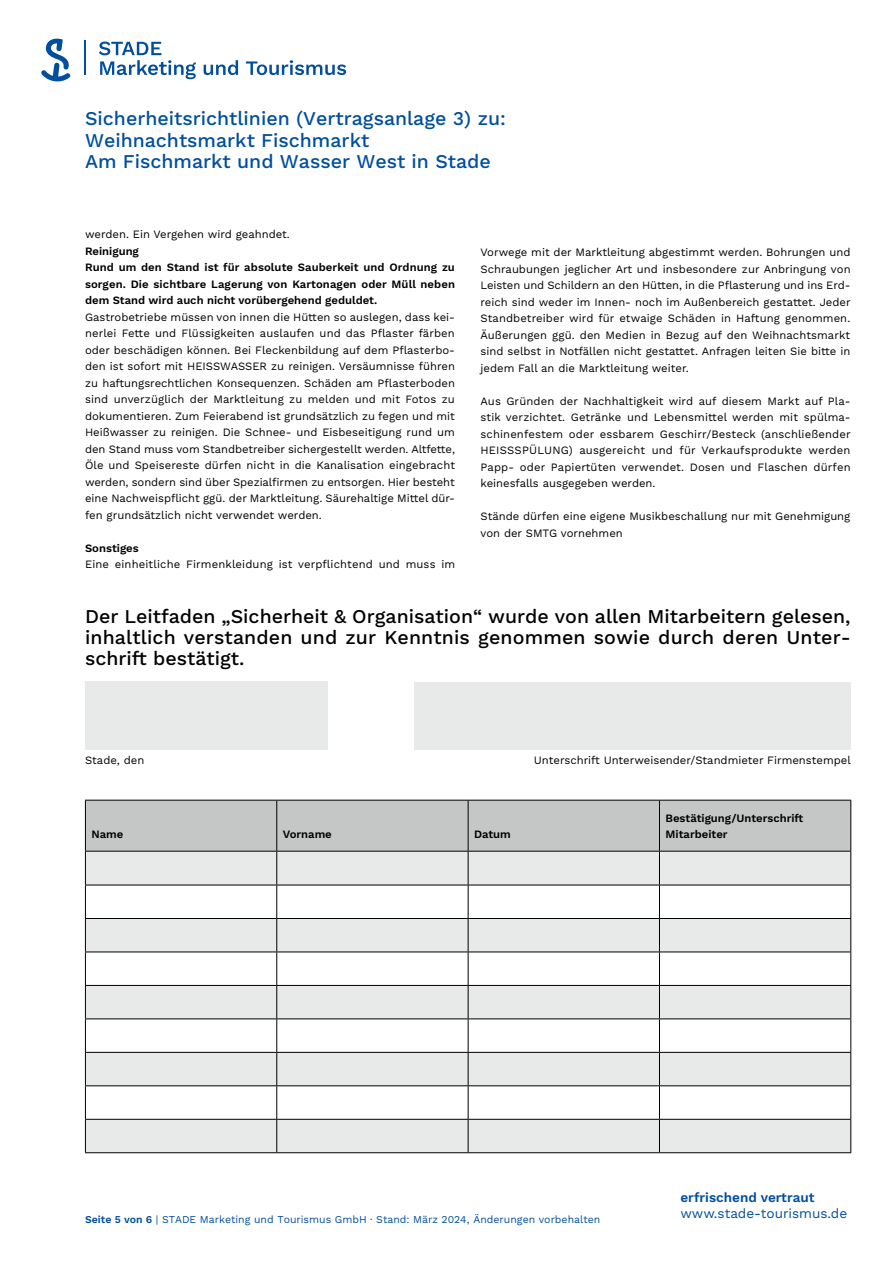
<style>
.page{position:relative;width:893px;height:1263px;background:#fff}
.page>*{position:absolute;margin:0;border:0;box-sizing:border-box;transform-origin:0 0}
.t1{font:500 19.5px/21px "Work Sans";letter-spacing:.005em;color:#000;text-align:justify}
.t2{font:500 19.5px/21.3px "Work Sans";color:#004e9e}
.t3{font:13.5px "Work Sans";color:#004e9e}
.t4{font:600 13.5px "Work Sans";color:#004e9e}
.t5{font:11.25px/16.5px "Work Sans";color:#000;text-align:justify}
.t6{font:600 11.25px/16.5px "Work Sans";color:#000}
.t7{font:10.5px "Work Sans";color:#004e9e}
.s1{font-weight:600}
.s2{font-style:inherit}
</style>
<div class="page">
<svg style="left:41px;top:38px;width:29px;height:44px"></svg>
<svg style="left:99px;top:42px;width:247px;height:37px"></svg>
<hr style="left:84px;top:41px;width:2px;height:34px;background:#004e9e">
<div style="left:86px;top:801px;width:764px;height:50px;background:#c5c7c7"></div>
<svg style="left:86px;top:852px;width:764px;height:300px;fill:#e8e9e9"></svg>
<hr style="left:85px;top:851px;width:1px;height:34px;background:#000">
<hr style="left:276px;top:851px;width:1px;height:34px;background:#000">
<hr style="left:468px;top:851px;width:1px;height:34px;background:#000">
<hr style="left:659px;top:851px;width:1px;height:34px;background:#000">
<hr style="left:850px;top:851px;width:1px;height:34px;background:#000">
<hr style="left:85px;top:885px;width:192px;height:1px;background:#000">
<hr style="left:85px;top:885px;width:1px;height:33px;background:#000">
<hr style="left:277px;top:885px;width:191px;height:1px;background:#000">
<hr style="left:276px;top:885px;width:1px;height:33px;background:#000">
<hr style="left:468px;top:885px;width:191px;height:1px;background:#000">
<hr style="left:468px;top:885px;width:1px;height:33px;background:#000">
<hr style="left:659px;top:885px;width:192px;height:1px;background:#000">
<hr style="left:659px;top:885px;width:1px;height:33px;background:#000">
<hr style="left:850px;top:885px;width:1px;height:33px;background:#000">
<hr style="left:85px;top:918px;width:192px;height:1px;background:#000">
<hr style="left:85px;top:919px;width:1px;height:32px;background:#000">
<hr style="left:277px;top:918px;width:191px;height:1px;background:#000">
<hr style="left:276px;top:919px;width:1px;height:32px;background:#000">
<hr style="left:468px;top:918px;width:191px;height:1px;background:#000">
<hr style="left:468px;top:919px;width:1px;height:32px;background:#000">
<hr style="left:659px;top:918px;width:192px;height:1px;background:#000">
<hr style="left:659px;top:919px;width:1px;height:32px;background:#000">
<hr style="left:850px;top:919px;width:1px;height:32px;background:#000">
<hr style="left:85px;top:951px;width:192px;height:1px;background:#000">
<hr style="left:85px;top:952px;width:1px;height:33px;background:#000">
<hr style="left:277px;top:951px;width:191px;height:1px;background:#000">
<hr style="left:276px;top:952px;width:1px;height:33px;background:#000">
<hr style="left:468px;top:951px;width:191px;height:1px;background:#000">
<hr style="left:468px;top:952px;width:1px;height:33px;background:#000">
<hr style="left:659px;top:951px;width:192px;height:1px;background:#000">
<hr style="left:659px;top:952px;width:1px;height:33px;background:#000">
<hr style="left:850px;top:952px;width:1px;height:33px;background:#000">
<hr style="left:85px;top:985px;width:192px;height:1px;background:#000">
<hr style="left:85px;top:986px;width:1px;height:32px;background:#000">
<hr style="left:277px;top:985px;width:191px;height:1px;background:#000">
<hr style="left:276px;top:986px;width:1px;height:32px;background:#000">
<hr style="left:468px;top:985px;width:191px;height:1px;background:#000">
<hr style="left:468px;top:986px;width:1px;height:32px;background:#000">
<hr style="left:659px;top:985px;width:192px;height:1px;background:#000">
<hr style="left:659px;top:986px;width:1px;height:32px;background:#000">
<hr style="left:850px;top:986px;width:1px;height:32px;background:#000">
<hr style="left:85px;top:1018px;width:192px;height:1px;background:#000">
<hr style="left:85px;top:1019px;width:1px;height:33px;background:#000">
<hr style="left:277px;top:1018px;width:191px;height:1px;background:#000">
<hr style="left:276px;top:1019px;width:1px;height:33px;background:#000">
<hr style="left:468px;top:1018px;width:191px;height:1px;background:#000">
<hr style="left:468px;top:1019px;width:1px;height:33px;background:#000">
<hr style="left:659px;top:1018px;width:192px;height:1px;background:#000">
<hr style="left:659px;top:1019px;width:1px;height:33px;background:#000">
<hr style="left:850px;top:1019px;width:1px;height:33px;background:#000">
<hr style="left:85px;top:1052px;width:192px;height:1px;background:#000">
<hr style="left:85px;top:1053px;width:1px;height:32px;background:#000">
<hr style="left:277px;top:1052px;width:191px;height:1px;background:#000">
<hr style="left:276px;top:1053px;width:1px;height:32px;background:#000">
<hr style="left:468px;top:1052px;width:191px;height:1px;background:#000">
<hr style="left:468px;top:1053px;width:1px;height:32px;background:#000">
<hr style="left:659px;top:1052px;width:192px;height:1px;background:#000">
<hr style="left:659px;top:1053px;width:1px;height:32px;background:#000">
<hr style="left:850px;top:1053px;width:1px;height:32px;background:#000">
<hr style="left:85px;top:1085px;width:192px;height:1px;background:#000">
<hr style="left:85px;top:1086px;width:1px;height:33px;background:#000">
<hr style="left:277px;top:1085px;width:191px;height:1px;background:#000">
<hr style="left:276px;top:1086px;width:1px;height:33px;background:#000">
<hr style="left:468px;top:1085px;width:191px;height:1px;background:#000">
<hr style="left:468px;top:1086px;width:1px;height:33px;background:#000">
<hr style="left:659px;top:1085px;width:192px;height:1px;background:#000">
<hr style="left:659px;top:1086px;width:1px;height:33px;background:#000">
<hr style="left:850px;top:1086px;width:1px;height:33px;background:#000">
<hr style="left:85px;top:1119px;width:192px;height:1px;background:#000">
<hr style="left:85px;top:1120px;width:1px;height:32px;background:#000">
<hr style="left:277px;top:1119px;width:191px;height:1px;background:#000">
<hr style="left:276px;top:1120px;width:1px;height:32px;background:#000">
<hr style="left:468px;top:1119px;width:191px;height:1px;background:#000">
<hr style="left:468px;top:1120px;width:1px;height:32px;background:#000">
<hr style="left:659px;top:1119px;width:192px;height:1px;background:#000">
<hr style="left:659px;top:1120px;width:1px;height:32px;background:#000">
<hr style="left:850px;top:1120px;width:1px;height:32px;background:#000">
<hr style="left:85px;top:1152px;width:192px;height:1px;background:#000">
<hr style="left:277px;top:1152px;width:191px;height:1px;background:#000">
<hr style="left:468px;top:1152px;width:191px;height:1px;background:#000">
<hr style="left:659px;top:1152px;width:192px;height:1px;background:#000">
<hr style="left:85px;top:800px;width:192px;height:1px;background:#000">
<hr style="left:85px;top:800px;width:1px;height:51px;background:#000">
<hr style="left:277px;top:800px;width:191px;height:1px;background:#000">
<hr style="left:276px;top:800px;width:1px;height:51px;background:#000">
<hr style="left:468px;top:800px;width:191px;height:1px;background:#000">
<hr style="left:468px;top:800px;width:1px;height:51px;background:#000">
<hr style="left:659px;top:800px;width:192px;height:1px;background:#000">
<hr style="left:659px;top:800px;width:1px;height:51px;background:#000">
<hr style="left:850px;top:800px;width:1px;height:51px;background:#000">
<hr style="left:85px;top:851px;width:192px;height:1px;background:#000">
<hr style="left:277px;top:851px;width:191px;height:1px;background:#000">
<hr style="left:468px;top:851px;width:191px;height:1px;background:#000">
<hr style="left:659px;top:851px;width:192px;height:1px;background:#000">
<div style="left:85px;top:682px;width:242px;height:68px;background:#e8e9e9"></div>
<div style="left:414px;top:682px;width:436px;height:67px;background:#e8e9e9"></div>
<h1 class="t2" style="left:85px;top:109px;width:422px">Sicherheitsrichtlinien (Vertragsanlage 3) zu:<br>Weihnachtsmarkt Fischmarkt<br>Am Fischmarkt und Wasser West in Stade</h1>
<p class="t5" style="left:85px;top:227px;width:206px">werden. Ein Vergehen wird geahndet.</p>
<p class="t6" style="left:85px;top:243px;width:371px">Reinigung<br>Rund um den Stand ist für absolute Sauberkeit und Ordnung zu sorgen. Die sichtbare Lagerung von Kartonagen oder Müll neben dem Stand wird auch nicht vorübergehend geduldet.</p>
<p class="t5" style="left:85px;top:309px;width:372px">Gastrobetriebe müssen von innen die Hütten so auslegen, dass kei&shy;nerlei Fette und Flüssigkeiten auslaufen und das Pflaster färben oder beschädigen können. Bei Fleckenbildung auf dem Pflasterbo&shy;den ist sofort mit HEISSWASSER zu reinigen. Versäumnisse führen zu haftungsrechtlichen Konsequenzen. Schäden am Pflasterboden sind unverzüglich der Marktleitung zu melden und mit Fotos zu dokumentieren. Zum Feierabend ist grundsätzlich zu fegen und mit Heißwasser zu reinigen. Die Schnee- und Eisbeseitigung rund um den Stand muss vom Standbetreiber sichergestellt werden. Altfette, Öle und Speisereste dürfen nicht in die Kanalisation eingebracht werden, sondern sind über Spezialfirmen zu entsorgen. Hier besteht eine Nachweispflicht ggü. der Marktleitung. Säurehaltige Mittel dür&shy;fen grundsätzlich nicht verwendet werden.</p>
<p class="t6" style="left:85px;top:540px;width:55px">Sonstiges</p>
<p class="t5" style="left:85px;top:557px;width:372px">Eine einheitliche Firmenkleidung ist verpflichtend und muss im</p>
<p class="t5" style="left:480px;top:245px;width:372px">Vorwege mit der Marktleitung abgestimmt werden. Bohrungen und Schraubungen jeglicher Art und insbesondere zur Anbringung von Leisten und Schildern an den Hütten, in die Pflasterung und ins Erd&shy;reich sind weder im Innen- noch im Außenbereich gestattet. Jeder Standbetreiber wird für etwaige Schäden in Haftung genommen.<br>Äußerungen ggü. den Medien in Bezug auf den Weihnachtsmarkt sind selbst in Notfällen nicht gestattet. Anfragen leiten Sie bitte in jedem Fall an die Marktleitung weiter.</p>
<p class="t5" style="left:480px;top:393px;width:372px">Aus Gründen der Nachhaltigkeit wird auf diesem Markt auf Pla&shy;stik verzichtet. Getränke und Lebensmittel werden mit spülma&shy;schinenfestem oder essbarem Geschirr/Besteck (anschließender HEISSSPÜLUNG) ausgereicht und für Verkaufsprodukte werden Papp- oder Papiertüten verwendet. Dosen und Flaschen dürfen keinesfalls ausgegeben werden.</p>
<p class="t5" style="left:480px;top:509px;width:371px">Stände dürfen eine eigene Musikbeschallung nur mit Genehmigung von der SMTG vornehmen</p>
<h1 class="t1" style="left:85px;top:607px;width:767px">Der Leitfaden „Sicherheit &amp; Organisation“ wurde von allen Mitarbeitern gelesen, inhaltlich verstanden und zur Kenntnis genommen sowie durch deren Unter&shy;schrift bestätigt.</h1>
<p class="t5" style="left:85px;top:753px;width:61px">Stade, den</p>
<p class="t5" style="left:534px;top:753px;width:318px">Unterschrift Unterweisender/Standmieter Firmenstempel</p>
<p class="t6" style="left:91px;top:827px;width:33px">Name</p>
<p class="t6" style="left:283px;top:827px;width:51px">Vorname</p>
<p class="t6" style="left:474px;top:827px;width:38px">Datum</p>
<p class="t6" style="left:665px;top:810px;width:139px">Bestätigung/Unterschrift<br>Mitarbeiter</p>
<p class="t7" style="left:85px;top:1213px;width:517px"><span class="s1">Seite 5 von 6</span> | STADE Marketing und Tourismus GmbH · Stand: <span class="s2">März 2024,</span> Änderungen vorbehalten</p>
<p class="t4" style="left:680px;top:1190px;width:136px">erfrischend vertraut</p>
<p class="t3" style="left:680px;top:1206px;width:168px">www.stade-tourismus.de</p>
</div>
